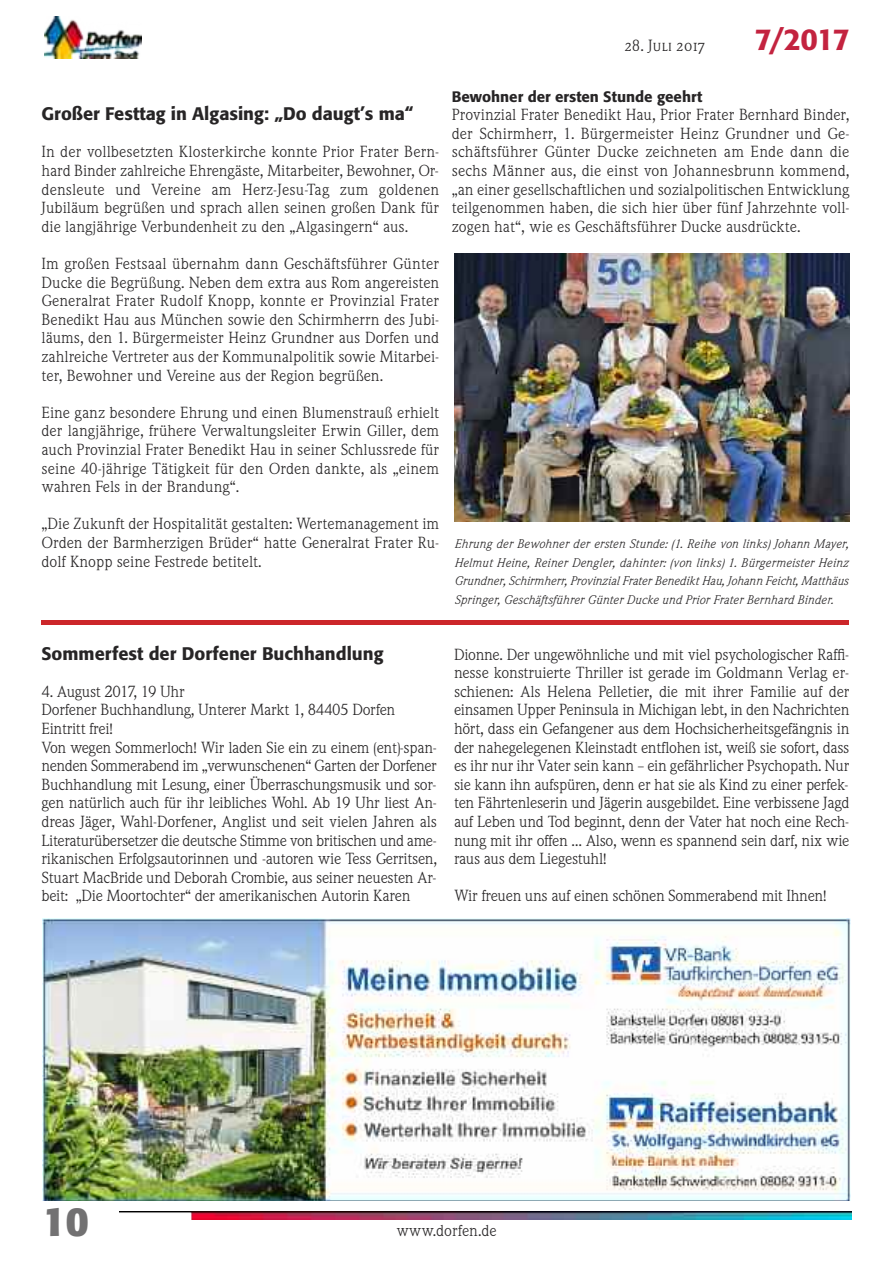
<style>
.page{position:relative;width:893px;height:1263px;background:#fff}
.page>*{position:absolute;margin:0;border:0;box-sizing:border-box;transform-origin:0 0}
.t1{font:700 40.5px "Formata";color:#727172}
.t2{font:500 30px "Formata";color:#c3233f}
.t3{font:500 18px "Formata";color:#272526}
.t4{font:15px/18.6px "Weidemann SB";letter-spacing:-.02em;color:#272526;text-align:justify}
.t5{font:500 15px "Formata";color:#272526}
.t6{font:15px "Weidemann SB";color:#272526}
.t7{font:15px "Weidemann SB Caps";color:#272526}
.t8{font:italic 12px/18.6px "Weidemann SB";color:#272526;text-align:justify}
</style>
<div class="page">
<img style="left:43px;top:919px;width:807px;height:281px">
<img style="left:119px;top:1212px;width:732px;height:7px">
<img style="left:454px;top:253px;width:395px;height:268px">
<img style="left:45px;top:17px;width:97px;height:41px">
<hr style="left:41px;top:620px;width:808px;height:4px;background:#cc262a">
<p class="t7" style="left:625px;top:37px;width:82px">28. Juli 2017</p>
<h2 class="t2" style="left:754px;top:27px;width:97px">7/2017</h2>
<p class="t3" style="left:42px;top:106px;width:374px">Großer Festtag in Algasing: „Do daugt’s ma“</p>
<p class="t4" style="left:42px;top:143px;width:399px">In der vollbesetzten Klosterkirche konnte Prior Frater Bern&shy;hard Binder zahlreiche Ehrengäste, Mitarbeiter, Bewohner, Or&shy;densleute und Vereine am Herz-Jesu-Tag zum goldenen Jubiläum begrüßen und sprach allen seinen großen Dank für die langjährige Verbundenheit zu den „Algasingern“ aus.</p>
<p class="t4" style="left:42px;top:254px;width:399px">Im großen Festsaal übernahm dann Geschäftsführer Günter Ducke die Begrüßung. Neben dem extra aus Rom angereisten Generalrat Frater Rudolf Knopp, konnte er Provinzial Frater Benedikt Hau aus München sowie den Schirmherrn des Jubi&shy;läums, den 1. Bürgermeister Heinz Grundner aus Dorfen und zahlreiche Vertreter aus der Kommunalpolitik sowie Mitarbei&shy;ter, Bewohner und Vereine aus der Region begrüßen.</p>
<p class="t4" style="left:42px;top:403px;width:399px">Eine ganz besondere Ehrung und einen Blumenstrauß erhielt der langjährige, frühere Verwaltungsleiter Erwin Giller, dem auch Provinzial Frater Benedikt Hau in seiner Schlussrede für seine 40-jährige Tätigkeit für den Orden dankte, als „einem wahren Fels in der Brandung“.</p>
<p class="t4" style="left:42px;top:515px;width:399px">„Die Zukunft der Hospitalität gestalten: Wertemanagement im Orden der Barmherzigen Brüder“ hatte Generalrat Frater Ru&shy;dolf Knopp seine Festrede betitelt.</p>
<p class="t5" style="left:452px;top:90px;width:252px">Bewohner der ersten Stunde geehrt</p>
<p class="t4" style="left:452px;top:106px;width:399px">Provinzial Frater Benedikt Hau, Prior Frater Bernhard Binder, der Schirmherr, 1. Bürgermeister Heinz Grundner und Ge&shy;schäftsführer Günter Ducke zeichneten am Ende dann die sechs Männer aus, die einst von Johannesbrunn kommend, „an einer gesellschaftlichen und sozialpolitischen Entwicklung teilgenommen haben, die sich hier über fünf Jahrzehnte voll&shy;zogen hat“, wie es Geschäftsführer Ducke ausdrückte.</p>
<p class="t8" style="left:455px;top:534px;width:396px">Ehrung der Bewohner der ersten Stunde: (1. Reihe von links) Johann Mayer, Helmut Heine, Reiner Dengler, dahinter: (von links) 1. Bürgermeister Heinz Grundner, Schirmherr, Provinzial Frater Benedikt Hau, Johann Feicht, Matthäus Springer, Geschäftsführer Günter Ducke und Prior Frater Bernhard Binder.</p>
<p class="t3" style="left:42px;top:645px;width:343px">Sommerfest der Dorfener Buchhandlung</p>
<p class="t4" style="left:42px;top:682px;width:397px;text-align:left">4. August 2017, 19 Uhr<br>Dorfener Buchhandlung, Unterer Markt 1, 84405 Dorfen Eintritt frei!<br>Von wegen Sommerloch! Wir laden Sie ein zu einem (ent)-span&shy;nenden Sommerabend im „verwunschenen“ Garten der Dorfener Buchhandlung mit Lesung, einer Überraschungsmusik und sor&shy;gen natürlich auch für ihr leibliches Wohl. Ab 19 Uhr liest An&shy;dreas Jäger, Wahl-Dorfener, Anglist und seit vielen Jahren als Literaturübersetzer die deutsche Stimme von britischen und ame&shy;rikanischen Erfolgsautorinnen und -autoren wie Tess Gerritsen, Stuart MacBride und Deborah Crombie, aus seiner neuesten Ar&shy;beit: „Die Moortochter“ der amerikanischen Autorin Karen</p>
<p class="t4" style="left:454px;top:645px;width:397px">Dionne. Der ungewöhnliche und mit viel psychologischer Raffi&shy;nesse konstruierte Thriller ist gerade im Goldmann Verlag er&shy;schienen: Als Helena Pelletier, die mit ihrer Familie auf der einsamen Upper Peninsula in Michigan lebt, in den Nachrichten hört, dass ein Gefangener aus dem Hochsicherheitsgefängnis in der nahegelegenen Kleinstadt entflohen ist, weiß sie sofort, dass es ihr nur ihr Vater sein kann – ein gefährlicher Psychopath. Nur sie kann ihn aufspüren, denn er hat sie als Kind zu einer perfek&shy;ten Fährtenleserin und Jägerin ausgebildet. Eine verbissene Jagd auf Leben und Tod beginnt, denn der Vater hat noch eine Rech&shy;nung mit ihr offen … Also, wenn es spannend sein darf, nix wie raus aus dem Liegestuhl!</p>
<p class="t4" style="left:454px;top:887px;width:374px">Wir freuen uns auf einen schönen Sommerabend mit Ihnen!</p>
<h1 class="t1" style="left:43px;top:1204px;width:48px">10</h1>
<p class="t6" style="left:396px;top:1222px;width:102px">www.dorfen.de</p>
</div>
